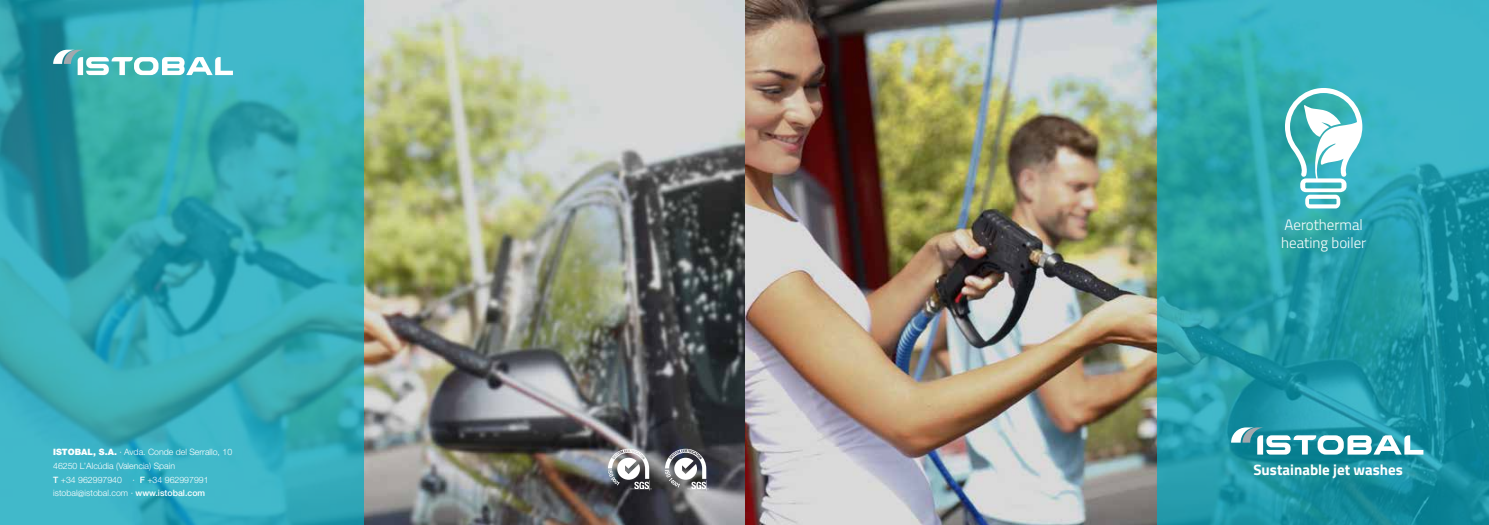
<style>
.page{position:relative;width:1489px;height:525px;background:#fff}
.page>*{position:absolute;margin:0;border:0;box-sizing:border-box;transform-origin:0 0}
.t1{font:300 15px/18px "Titillium Web";color:#fff}
.t2{font:700 15px "Titillium Web";color:#fff}
.t3{font:300 8.75px/13.8px "Helvetica Neue LT Std";color:#fff}
.s1{font-weight:900}
.s2{font-weight:500}
</style>
<div class="page">
<img style="left:744px;top:0;width:413px;height:524px">
<img style="left:363px;top:0;width:381px;height:524px">
<svg style="left:0;top:0;width:363px;height:524px;background:#34a9b4"></svg>
<svg style="left:608px;top:448px;width:44px;height:42px"></svg>
<svg style="left:665px;top:448px;width:44px;height:42px"></svg>
<svg style="left:1157px;top:0;width:331px;height:524px;background:#279fac"></svg>
<svg style="left:1284px;top:88px;width:78px;height:120px"></svg>
<svg style="left:53px;top:50px;width:180px;height:25px"></svg>
<svg style="left:1230px;top:427px;width:193px;height:27px"></svg>
<p class="t3" style="left:53px;top:444px;width:180px"><span class="s1">ISTOBAL, S.A.</span> · Avda. Conde del Serrallo, 10<br>46250 L’Alcúdia (Valencia) Spain<br><span class="s2">T</span> +34 962997940 · <span class="s2">F</span> +34 962997991 istobal@istobal.com · <span class="s2">www.istobal.com</span></p>
<h1 class="t1" style="left:1281px;top:215px;width:87px">Aerothermal heating boiler</h1>
<h1 class="t2" style="left:1253px;top:457px;width:151px">Sustainable jet washes</h1>
</div>
